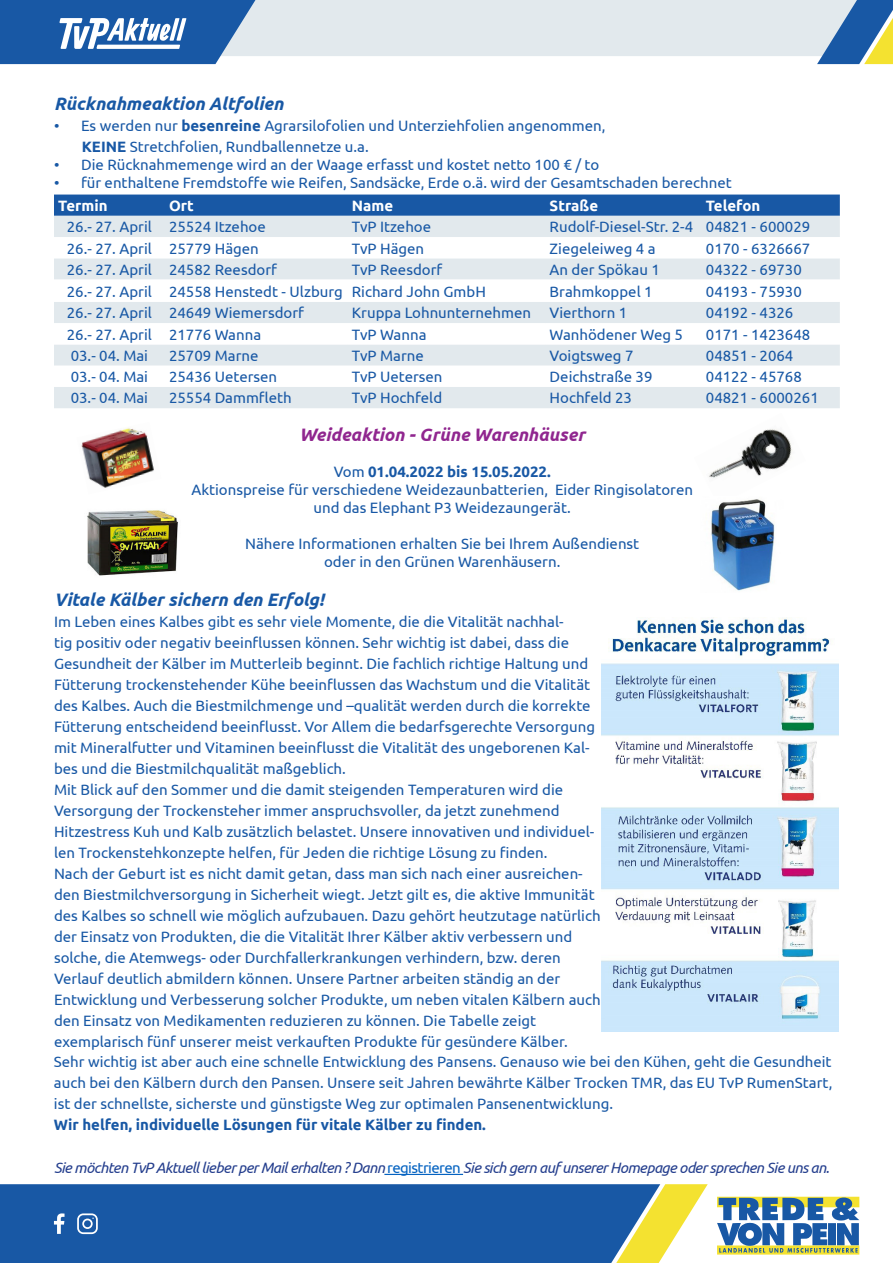
<style>
.page{position:relative;width:893px;height:1263px;background:#fff}
.page>*{position:absolute;margin:0;border:0;box-sizing:border-box;transform-origin:0 0}
.t1{font:italic 700 18px "Ubuntu";color:#1858a5}
.t2{font:italic 700 18px "Ubuntu";color:#90268f}
.Tabelle{font:15px/21px "Ubuntu";color:#1858a5}
.t3{font:italic 15px "Ubuntu";letter-spacing:-.04em;color:#253f8e}
.t4{font:700 15px "Ubuntu";color:#1858a5}
.Tabelle-2{font:700 15px "Ubuntu";color:#fff}
.s1{font-weight:700}
.s2{font-weight:400}
.s3{font-style:normal;color:#0563c1}
</style>
<div class="page">
<div style="left:271px;top:0;width:546px;height:56px;background:#e2e9ed"></div>
<svg style="left:817px;top:0;width:76px;height:64px;background:#7799ac"></svg>
<svg style="left:717px;top:1197px;width:142px;height:57px"></svg>
<div style="left:0;top:1184px;width:609px;height:79px;background:#1858a5"></div>
<svg style="left:609px;top:1184px;width:99px;height:79px"></svg>
<svg style="left:0;top:0;width:271px;height:64px;background:#4e7fb9"></svg>
<div style="left:54px;top:195px;width:786px;height:21px;background:#1858a5"></div>
<div style="left:54px;top:216px;width:786px;height:192px;background:#e2e9ed"></div>
<svg style="left:54px;top:237px;width:786px;height:150px"></svg>
<svg style="left:545px;top:323px;width:295px;height:21px"></svg>
<svg style="left:54px;top:1213px;width:11px;height:21px"></svg>
<svg style="left:77px;top:1213px;width:21px;height:21px"></svg>
<hr style="left:384px;top:1174px;width:79px;height:1px;background:#0563c1">
<img style="left:602px;top:617px;width:237px;height:414px">
<img style="left:709px;top:429px;width:84px;height:49px">
<img style="left:81px;top:428px;width:73px;height:60px">
<img style="left:711px;top:499px;width:64px;height:92px">
<img style="left:87px;top:510px;width:91px;height:66px">
<p class="t1" style="left:54px;top:92px;width:231px">Rücknahmeaktion Altfolien</p>
<p class="Tabelle" style="left:54px;top:114px;width:553px">• Es werden nur <span class="s1">besenreine</span> Agrarsilofolien und Unterziehfolien angenommen,</p>
<p class="Tabelle" style="left:82px;top:135px;width:289px"><span class="s1">KEINE</span> Stretchfolien, Rundballennetze u.a.</p>
<p class="Tabelle" style="left:54px;top:153px;width:547px">• Die Rücknahmemenge wird an der Waage erfasst und kostet netto 100 € / to</p>
<p class="Tabelle" style="left:54px;top:171px;width:679px">• für enthaltene Fremdstoffe wie Reifen, Sandsäcke, Erde o.ä. wird der Gesamtschaden berechnet</p>
<p class="Tabelle-2" style="left:58px;top:197px;width:51px">Termin</p>
<p class="Tabelle-2" style="left:169px;top:197px;width:26px">Ort</p>
<p class="Tabelle-2" style="left:352px;top:197px;width:43px">Name</p>
<p class="Tabelle-2" style="left:550px;top:197px;width:50px">Straße</p>
<p class="Tabelle-2" style="left:706px;top:197px;width:56px">Telefon</p>
<p class="Tabelle" style="left:67px;top:216px;width:87px">26.- 27. April</p>
<p class="Tabelle" style="left:169px;top:216px;width:98px">25524 Itzehoe</p>
<p class="Tabelle" style="left:352px;top:216px;width:81px">TvP Itzehoe</p>
<p class="Tabelle" style="left:550px;top:216px;width:145px">Rudolf-Diesel-Str. 2-4</p>
<p class="Tabelle" style="left:706px;top:216px;width:106px">04821 - 600029</p>
<p class="Tabelle" style="left:67px;top:237px;width:87px">26.- 27. April</p>
<p class="Tabelle" style="left:169px;top:237px;width:91px">25779 Hägen</p>
<p class="Tabelle" style="left:352px;top:237px;width:74px">TvP Hägen</p>
<p class="Tabelle" style="left:550px;top:237px;width:108px">Ziegeleiweg 4 a</p>
<p class="Tabelle" style="left:706px;top:237px;width:106px">0170 - 6326667</p>
<p class="Tabelle" style="left:67px;top:258px;width:87px">26.- 27. April</p>
<p class="Tabelle" style="left:169px;top:258px;width:109px">24582 Reesdorf</p>
<p class="Tabelle" style="left:352px;top:258px;width:92px">TvP Reesdorf</p>
<p class="Tabelle" style="left:550px;top:258px;width:112px">An der Spökau 1</p>
<p class="Tabelle" style="left:706px;top:258px;width:98px">04322 - 69730</p>
<p class="Tabelle" style="left:67px;top:280px;width:87px">26.- 27. April</p>
<p class="Tabelle" style="left:169px;top:280px;width:175px">24558 Henstedt - Ulzburg</p>
<p class="Tabelle" style="left:352px;top:280px;width:136px">Richard John GmbH</p>
<p class="Tabelle" style="left:550px;top:280px;width:105px">Brahmkoppel 1</p>
<p class="Tabelle" style="left:706px;top:280px;width:98px">04193 - 75930</p>
<p class="Tabelle" style="left:67px;top:302px;width:87px">26.- 27. April</p>
<p class="Tabelle" style="left:169px;top:302px;width:136px">24649 Wiemersdorf</p>
<p class="Tabelle" style="left:352px;top:302px;width:181px">Kruppa Lohnunternehmen</p>
<p class="Tabelle" style="left:550px;top:302px;width:79px">Vierthorn 1</p>
<p class="Tabelle" style="left:706px;top:302px;width:89px">04192 - 4326</p>
<p class="Tabelle" style="left:67px;top:323px;width:87px">26.- 27. April</p>
<p class="Tabelle" style="left:169px;top:323px;width:94px">21776 Wanna</p>
<p class="Tabelle" style="left:352px;top:323px;width:76px">TvP Wanna</p>
<p class="Tabelle" style="left:550px;top:323px;width:135px">Wanhödener Weg 5</p>
<p class="Tabelle" style="left:706px;top:323px;width:106px">0171 - 1423648</p>
<p class="Tabelle" style="left:71px;top:345px;width:79px">03.- 04. Mai</p>
<p class="Tabelle" style="left:169px;top:345px;width:91px">25709 Marne</p>
<p class="Tabelle" style="left:352px;top:345px;width:73px">TvP Marne</p>
<p class="Tabelle" style="left:550px;top:345px;width:85px">Voigtsweg 7</p>
<p class="Tabelle" style="left:706px;top:345px;width:89px">04851 - 2064</p>
<p class="Tabelle" style="left:71px;top:366px;width:79px">03.- 04. Mai</p>
<p class="Tabelle" style="left:169px;top:366px;width:110px">25436 Uetersen</p>
<p class="Tabelle" style="left:352px;top:366px;width:92px">TvP Uetersen</p>
<p class="Tabelle" style="left:550px;top:366px;width:104px">Deichstraße 39</p>
<p class="Tabelle" style="left:706px;top:366px;width:98px">04122 - 45768</p>
<p class="Tabelle" style="left:71px;top:387px;width:79px">03.- 04. Mai</p>
<p class="Tabelle" style="left:169px;top:387px;width:124px">25554 Dammfleth</p>
<p class="Tabelle" style="left:352px;top:387px;width:92px">TvP Hochfeld</p>
<p class="Tabelle" style="left:550px;top:387px;width:84px">Hochfeld 23</p>
<p class="Tabelle" style="left:706px;top:387px;width:114px">04821 - 6000261</p>
<p class="t2" style="left:299px;top:423px;width:287px">Weideaktion - Grüne Warenhäuser</p>
<p class="t4" style="left:334px;top:462px;width:219px"><span class="s2">Vom</span> 01.04.2022 bis 15.05.2022.</p>
<p class="Tabelle" style="left:191px;top:478px;width:503px">Aktionspreise für verschiedene Weidezaunbatterien, Eider Ringisolatoren</p>
<p class="Tabelle" style="left:313px;top:496px;width:259px">und das Elephant P3 Weidezaungerät.</p>
<p class="Tabelle" style="left:245px;top:532px;width:396px">Nähere Informationen erhalten Sie bei Ihrem Außendienst</p>
<p class="Tabelle" style="left:324px;top:550px;width:238px">oder in den Grünen Warenhäusern.</p>
<p class="t1" style="left:54px;top:589px;width:271px">Vitale Kälber sichern den Erfolg!</p>
<p class="Tabelle" style="left:54px;top:611px;width:543px">Im Leben eines Kalbes gibt es sehr viele Momente, die die Vitalität nachhal-<br>tig positiv oder negativ beeinflussen können. Sehr wichtig ist dabei, dass die Gesundheit der Kälber im Mutterleib beginnt. Die fachlich richtige Haltung und Fütterung trockenstehender Kühe beeinflussen das Wachstum und die Vitalität des Kalbes. Auch die Biestmilchmenge und –qualität werden durch die korrekte Fütterung entscheidend beeinflusst. Vor Allem die bedarfsgerechte Versorgung mit Mineralfutter und Vitaminen beeinflusst die Vitalität des ungeborenen Kal&shy;bes und die Biestmilchqualität maßgeblich.</p>
<p class="Tabelle" style="left:54px;top:779px;width:511px">Mit Blick auf den Sommer und die damit steigenden Temperaturen wird die</p>
<p class="Tabelle" style="left:54px;top:800px;width:507px">Versorgung der Trockensteher immer anspruchsvoller, da jetzt zunehmend</p>
<p class="Tabelle" style="left:54px;top:821px;width:542px">Hitzestress Kuh und Kalb zusätzlich belastet. Unsere innovativen und individuel&shy;len Trockenstehkonzepte helfen, für Jeden die richtige Lösung zu finden.</p>
<p class="Tabelle" style="left:54px;top:863px;width:548px">Nach der Geburt ist es nicht damit getan, dass man sich nach einer ausreichen&shy;den Biestmilchversorgung in Sicherheit wiegt. Jetzt gilt es, die aktive Immunität des Kalbes so schnell wie möglich aufzubauen. Dazu gehört heutzutage natürlich der Einsatz von Produkten, die die Vitalität Ihrer Kälber aktiv verbessern und</p>
<p class="Tabelle" style="left:54px;top:947px;width:508px">solche, die Atemwegs- oder Durchfallerkrankungen verhindern, bzw. deren</p>
<p class="Tabelle" style="left:54px;top:968px;width:508px">Verlauf deutlich abmildern können. Unsere Partner arbeiten ständig an der</p>
<p class="Tabelle" style="left:54px;top:989px;width:548px">Entwicklung und Verbesserung solcher Produkte, um neben vitalen Kälbern auch den Einsatz von Medikamenten reduzieren zu können. Die Tabelle zeigt</p>
<p class="Tabelle" style="left:54px;top:1031px;width:515px">exemplarisch fünf unserer meist verkauften Produkte für gesündere Kälber.</p>
<p class="Tabelle" style="left:54px;top:1051px;width:780px;text-align:justify">Sehr wichtig ist aber auch eine schnelle Entwicklung des Pansens. Genauso wie bei den Kühen, geht die Gesundheit auch bei den Kälbern durch den Pansen. Unsere seit Jahren bewährte Kälber Trocken TMR, das EU TvP RumenStart, ist der schnellste, sicherste und günstigste Weg zur optimalen Pansenentwicklung.</p>
<p class="t4" style="left:54px;top:1116px;width:433px">Wir helfen, individuelle Lösungen für vitale Kälber zu finden.</p>
<p class="t3" style="left:54px;top:1158px;width:777px">Sie möchten TvP Aktuell lieber per Mail erhalten ? Dann <span class="s3">registrieren</span> Sie sich gern auf unserer Homepage oder sprechen Sie uns an.</p>
</div>
